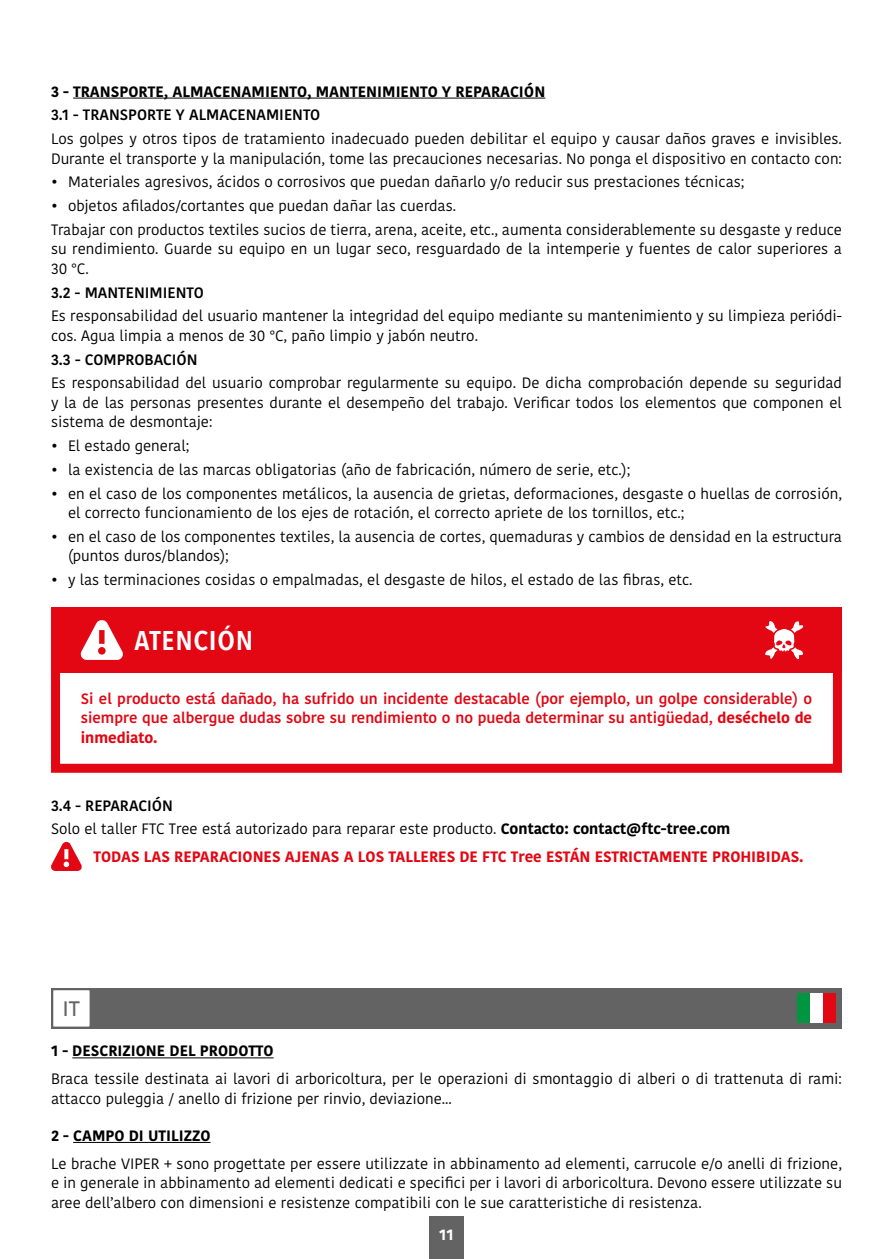
<style>
.page{position:relative;width:893px;height:1259px;background:#fff}
.page>*{position:absolute;margin:0;border:0;box-sizing:border-box;transform-origin:0 0}
.t1{font:600 27px "Avenir Next Condensed";letter-spacing:.025em;color:#fff;scale:1.1 1}
.t2{font:700 20.4px "Nordstern Demo";color:#646363}
.t3{font:15px/19.5px "Kohinoor Devanagari";color:#000}
.t4{font:600 15px/19.5px "Kohinoor Devanagari";color:#e30613;text-align:justify}
.t5{font:700 15px "Kohinoor Devanagari";color:#000}
.t6{font:700 15px "Kohinoor Devanagari";color:#e30613}
.t7{font:600 15px "Kohinoor Devanagari";color:#000}
.t8{font:700 15px "Kohinoor Devanagari";color:#fff}
.s1{font-weight:700}
.s2{font-weight:600}
</style>
<div class="page">
<div style="left:429px;top:1216px;width:34px;height:43px;background:#646363"></div>
<hr style="left:73px;top:98px;width:472px;height:1px;background:#000">
<div style="left:51px;top:607px;width:791px;height:166px;background:#fff;border:9px solid #e30613"></div>
<div style="left:51px;top:607px;width:791px;height:66px;background:#e30613"></div>
<svg style="left:81px;top:620px;width:42px;height:40px"></svg>
<div style="left:99px;top:630px;width:6px;height:14px;background:#e30613"></div>
<div style="left:98px;top:647px;width:8px;height:7px;background:#e30613;border-radius:50%"></div>
<svg style="left:765px;top:621px;width:39px;height:39px"></svg>
<svg style="left:51px;top:842px;width:31px;height:29px"></svg>
<hr style="left:72px;top:1057px;width:202px;height:1px;background:#000">
<div style="left:51px;top:988px;width:791px;height:40px;background:#646363"></div>
<div style="left:51px;top:988px;width:41px;height:40px;background:#fff;border:2px solid #646363"></div>
<div style="left:797px;top:993px;width:39px;height:30px;background:#fff"></div>
<div style="left:797px;top:993px;width:13px;height:30px;background:#009641"></div>
<div style="left:823px;top:993px;width:13px;height:30px;background:#e30613"></div>
<hr style="left:73px;top:1142px;width:137px;height:1px;background:#000">
<p class="t5" style="left:51px;top:78px;width:496px">3 - TRANSPORTE, ALMACENAMIENTO, MANTENIMIENTO Y REPARACIÓN</p>
<p class="t7" style="left:51px;top:106px;width:271px">3.1 - TRANSPORTE Y ALMACENAMIENTO</p>
<p class="t3" style="left:51px;top:129px;width:792px">Los golpes y otros tipos de tratamiento inadecuado pueden debilitar el equipo y causar daños graves e invisibles.<br>Durante el transporte y la manipulación, tome las precauciones necesarias. No ponga el dispositivo en contacto con:</p>
<p class="t3" style="left:51px;top:172px;width:695px">• Materiales agresivos, ácidos o corrosivos que puedan dañarlo y/o reducir sus prestaciones técnicas;</p>
<p class="t3" style="left:51px;top:194px;width:792px;line-height:23.7px">• objetos afilados/cortantes que puedan dañar las cuerdas.<br>Trabajar con productos textiles sucios de tierra, arena, aceite, etc., aumenta considerablemente su desgaste y reduce</p>
<p class="t3" style="left:51px;top:239px;width:792px">su rendimiento. Guarde su equipo en un lugar seco, resguardado de la intemperie y fuentes de calor superiores a<br>30 °C.</p>
<p class="t7" style="left:51px;top:284px;width:154px">3.2 - MANTENIMIENTO</p>
<p class="t3" style="left:51px;top:306px;width:792px">Es responsabilidad del usuario mantener la integridad del equipo mediante su mantenimiento y su limpieza periódi&shy;cos. Agua limpia a menos de 30 °C, paño limpio y jabón neutro.</p>
<p class="t7" style="left:51px;top:351px;width:148px">3.3 - COMPROBACIÓN</p>
<p class="t3" style="left:51px;top:373px;width:792px;text-align:justify">Es responsabilidad del usuario comprobar regularmente su equipo. De dicha comprobación depende su seguridad y la de las personas presentes durante el desempeño del trabajo. Verificar todos los elementos que componen el sistema de desmontaje:</p>
<p class="t3" style="left:51px;top:436px;width:140px">• El estado general;</p>
<p class="t3" style="left:51px;top:460px;width:581px">• la existencia de las marcas obligatorias (año de fabricación, número de serie, etc.);</p>
<p class="t3" style="left:68px;top:484px;width:775px;text-indent:-17px">• en el caso de los componentes metálicos, la ausencia de grietas, deformaciones, desgaste o huellas de corrosión, el correcto funcionamiento de los ejes de rotación, el correcto apriete de los tornillos, etc.;</p>
<p class="t3" style="left:68px;top:527px;width:775px;text-indent:-17px">• en el caso de los componentes textiles, la ausencia de cortes, quemaduras y cambios de densidad en la estructura (puntos duros/blandos);</p>
<p class="t3" style="left:51px;top:570px;width:643px">• y las terminaciones cosidas o empalmadas, el desgaste de hilos, el estado de las fibras, etc.</p>
<h1 class="t1" style="left:134px;top:617px;width:110px">ATENCIÓN</h1>
<p class="t4" style="left:81px;top:689px;width:733px">Si el producto está dañado, ha sufrido un incidente destacable (por ejemplo, un golpe considerable) o siempre que albergue dudas sobre su rendimiento o no pueda determinar su antigüedad, <span class="s1">deséchelo de inmediato.</span></p>
<p class="t3" style="left:51px;top:793px;width:681px;line-height:23.7px"><span class="s2">3.4 - REPARACIÓN<br></span>Solo el taller FTC Tree está autorizado para reparar este producto. <span class="s1">Contacto: contact@ftc-tree.com</span></p>
<p class="t6" style="left:94px;top:844px;width:712px">TODAS LAS REPARACIONES AJENAS A LOS TALLERES DE FTC Tree ESTÁN ESTRICTAMENTE PROHIBIDAS.</p>
<h2 class="t2" style="left:63px;top:995px;width:18px">IT</h2>
<p class="t5" style="left:51px;top:1037px;width:224px">1 - DESCRIZIONE DEL PRODOTTO</p>
<p class="t3" style="left:51px;top:1069px;width:792px">Braca tessile destinata ai lavori di arboricoltura, per le operazioni di smontaggio di alberi o di trattenuta di rami: attacco puleggia / anello di frizione per rinvio, deviazione...</p>
<p class="t5" style="left:51px;top:1122px;width:161px">2 - CAMPO DI UTILIZZO</p>
<p class="t3" style="left:51px;top:1154px;width:792px;text-align:justify">Le brache VIPER + sono progettate per essere utilizzate in abbinamento ad elementi, carrucole e/o anelli di frizione, e in generale in abbinamento ad elementi dedicati e specifici per i lavori di arboricoltura. Devono essere utilizzate su aree dell’albero con dimensioni e resistenze compatibili con le sue caratteristiche di resistenza.</p>
<p class="t8" style="left:439px;top:1221px;width:16px">11</p>
</div>
